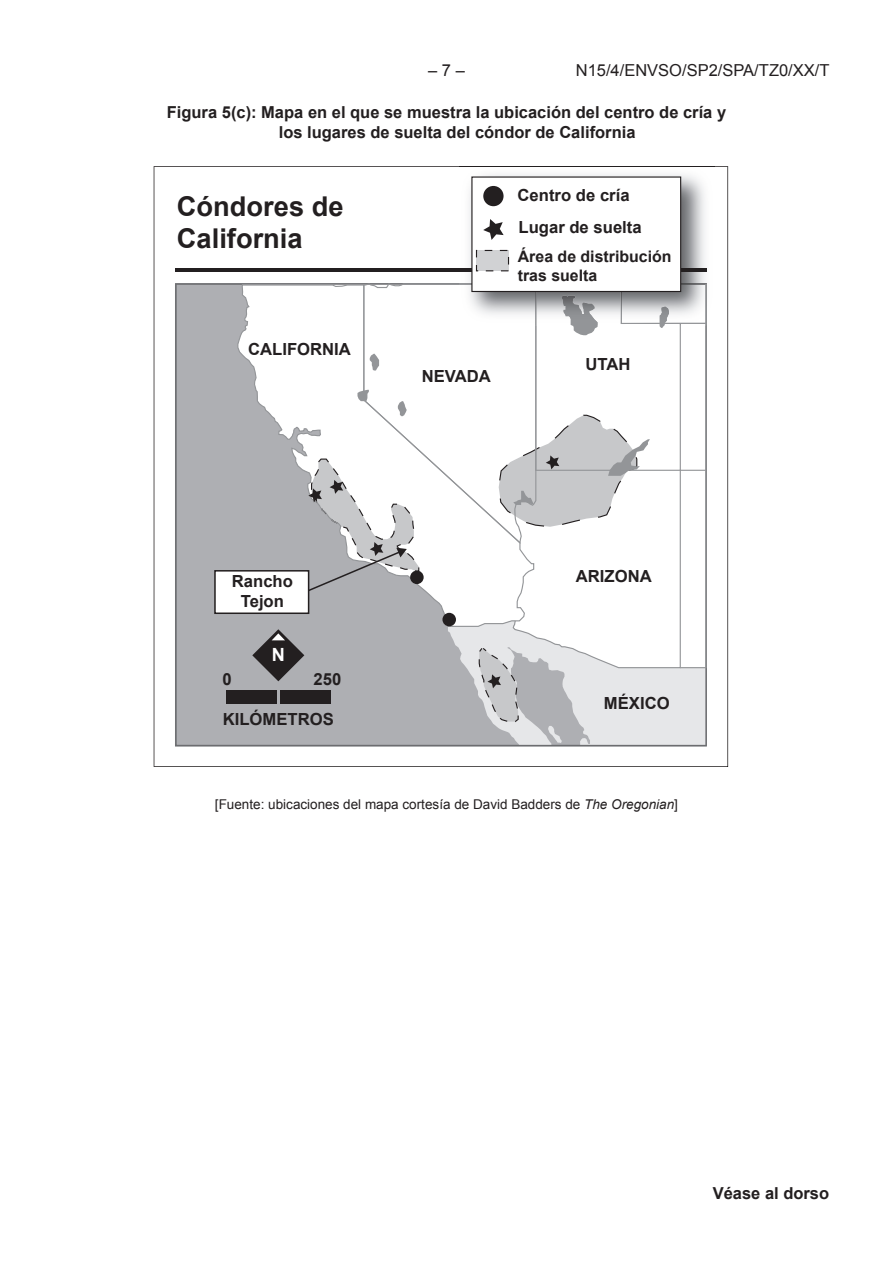
<style>
.page{position:relative;width:893px;height:1263px;background:#fff}
.page>*{position:absolute;margin:0;border:0;box-sizing:border-box;transform-origin:0 0}
.t1{font:700 27.3px/32.7px "Arial";color:#231f20}
.t2{font:700 18.15px "Arial";color:#fff}
.t3{font:700 16.65px/20px "Arial";color:#231f20;text-align:center}
.t4{font:700 16.5px/19.8px "Arial";color:#231f20}
.t5{font:16.5px "Arial";color:#231f20}
.t6{font:700 15.9px/19px "Arial";color:#231f20}
.t7{font:13.5px "Arial";color:#231f20}
.s1{font-style:italic}
</style>
<div class="page">
<svg style="left:154px;top:166px;width:574px;height:601px"></svg>
<svg style="left:410px;top:570px;width:14px;height:14px"></svg>
<div style="left:442px;top:613px;width:14px;height:13px;background:#231f20;border-radius:50%"></div>
<div style="left:226px;top:690px;width:50px;height:14px;background:#231f20"></div>
<div style="left:281px;top:690px;width:50px;height:14px;background:#231f20"></div>
<svg style="left:252px;top:629px;width:52px;height:52px;background:#6c6a6d"></svg>
<div style="left:215px;top:571px;width:94px;height:42px;background:#fff"></div>
<div style="left:214px;top:570px;width:95px;height:44px;border:2px solid #231f20"></div>
<svg style="left:307px;top:458px;width:113px;height:134px"></svg>
<hr style="left:176px;top:268px;width:530px;height:3px;background:#231f20">
<img style="left:459px;top:167px;width:256px;height:158px">
<svg style="left:448px;top:283px;width:259px;height:463px"></svg>
<img style="left:459px;top:166px;width:256px;height:1px">
<img style="left:459px;top:268px;width:247px;height:3px">
<div style="left:472px;top:177px;width:209px;height:114px;background:#fff"></div>
<div style="left:471px;top:176px;width:210px;height:116px;border:1px solid #231f20"></div>
<svg style="left:483px;top:219px;width:23px;height:31px"></svg>
<div style="left:483px;top:186px;width:21px;height:20px;background:#231f20;border-radius:50%"></div>
<div style="left:476px;top:250px;width:32px;height:21px;background:#d1d2d4"></div>
<div style="left:476px;top:250px;width:33px;height:21px;border:1px dashed #231f20"></div>
<p class="t5" style="left:428px;top:59px;width:38px">– 7 –</p>
<p class="t5" style="left:576px;top:59px;width:255px">N15 /4/ENVSO/SP2/ SPA/TZ0/XX/T</p>
<p class="t4" style="left:279px;top:103px;width:449px;text-indent:-112px">Figura 5(c): Mapa en el que se muestra la ubicación del centro de cría y los lugares de suelta del cóndor de California</p>
<h1 class="t1" style="left:177px;top:191px;width:168px">Cóndores de<br>California</h1>
<p class="t3" style="left:518px;top:180px;width:126px;line-height:31.3px;text-align:left">Centro de cría<br>Lugar de suelta</p>
<p class="t6" style="left:518px;top:247px;width:155px">Área de distribución tras suelta</p>
<p class="t3" style="left:248px;top:340px;width:104px">CALIFORNIA</p>
<p class="t3" style="left:422px;top:366px;width:71px">NEVADA</p>
<p class="t3" style="left:232px;top:572px;width:63px">Rancho<br>Tejon</p>
<p class="t2" style="left:272px;top:642px;width:15px">N</p>
<p class="t3" style="left:223px;top:669px;width:11px">0</p>
<p class="t3" style="left:314px;top:669px;width:29px">250</p>
<p class="t3" style="left:223px;top:709px;width:113px">KILÓMETROS</p>
<p class="t3" style="left:585px;top:355px;width:47px">UTAH</p>
<p class="t3" style="left:576px;top:566px;width:77px">ARIZONA</p>
<p class="t3" style="left:604px;top:693px;width:67px">MÉXICO</p>
<p class="t7" style="left:215px;top:795px;width:465px">[Fuente: ubicaciones del mapa cortesía de David Badders de <span class="s1">The Oregonian</span>]</p>
<p class="t4" style="left:713px;top:1184px;width:118px">Véase al dorso</p>
</div>
